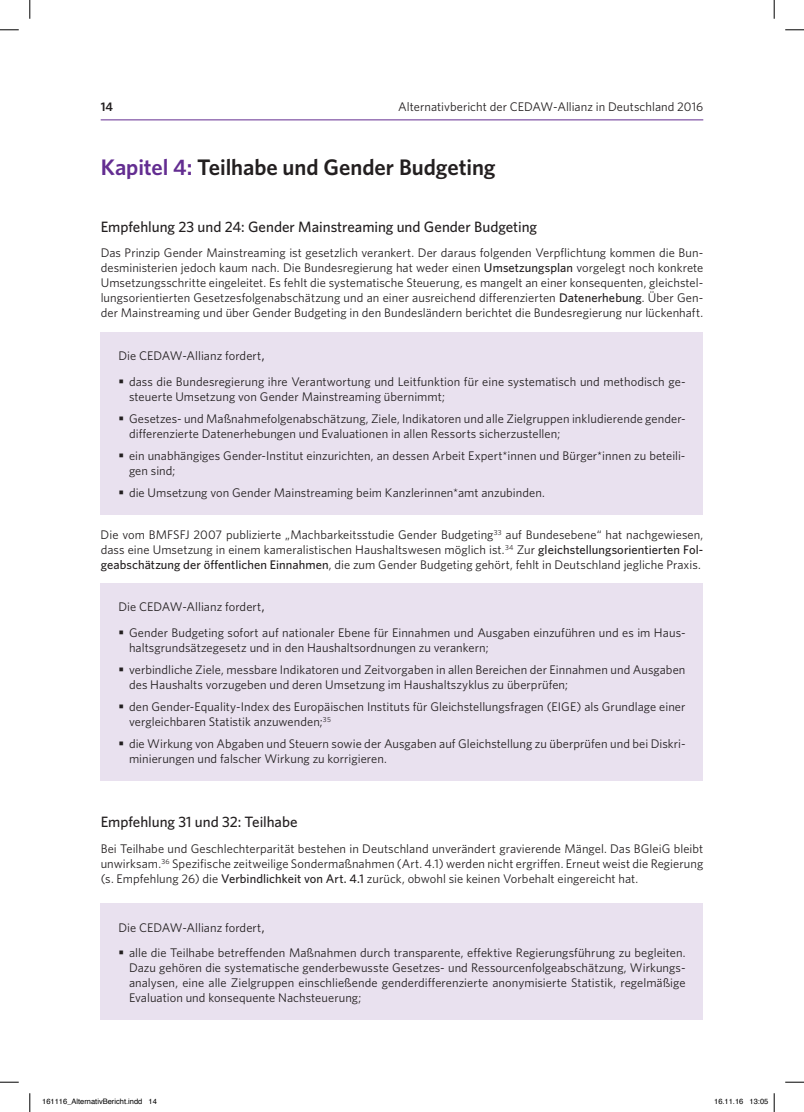
<style>
.page{position:relative;width:804px;height:1112px;background:#fff}
.page>*{position:absolute;margin:0;border:0;box-sizing:border-box;transform-origin:0 0}
.t1{font:600 22.5px "Whitney";color:#231f20}
.t2{font:500 15px "Whitney";letter-spacing:-.005em;color:#231f20}
.t3{font:12.5px/15px "Whitney";letter-spacing:.005em;color:#231f20}
.t4{font:600 12.5px "Whitney";color:#231f20}
.t5{font:7.5px "Helvetica";color:#000}
.s1{color:#632d91}
.s2{font-weight:500}
</style>
<div class="page">
<hr style="left:101px;top:120px;width:602px;height:1px;background:#632d91">
<div style="left:101px;top:332px;width:602px;height:182px;background:#e9e1ef"></div>
<div style="left:101px;top:583px;width:602px;height:198px;background:#e9e1ef"></div>
<div style="left:101px;top:904px;width:602px;height:116px;background:#e9e1ef"></div>
<svg style="left:0;top:29px;width:19px;height:2px"></svg>
<svg style="left:785px;top:29px;width:19px;height:2px"></svg>
<svg style="left:0;top:1081px;width:19px;height:2px"></svg>
<svg style="left:785px;top:1081px;width:19px;height:2px"></svg>
<svg style="left:29px;top:0;width:2px;height:19px"></svg>
<svg style="left:29px;top:1093px;width:2px;height:19px"></svg>
<svg style="left:773px;top:0;width:2px;height:19px"></svg>
<svg style="left:773px;top:1093px;width:2px;height:19px"></svg>
<p class="t4" style="left:101px;top:98px;width:14px">14</p>
<p class="t3" style="left:398px;top:99px;width:306px">Alternativbericht der CEDAW-Allianz in Deutschland 2016</p>
<h1 class="t1" style="left:101px;top:153px;width:396px"><span class="s1">Kapitel 4:</span> Teilhabe und Gender Budgeting</h1>
<p class="t2" style="left:101px;top:216px;width:438px">Empfehlung 23 und 24: Gender Mainstreaming und Gender Budgeting</p>
<p class="t3" style="left:101px;top:245px;width:604px;text-align:justify">Das Prinzip Gender Mainstreaming ist gesetzlich verankert. Der daraus folgenden Verpflichtung kommen die Bun&shy;desministerien jedoch kaum nach. Die Bundesregierung hat weder einen <span class="s2">Umsetzungsplan</span> vorgelegt noch konkrete Umsetzungsschritte eingeleitet. Es fehlt die systematische Steuerung, es mangelt an einer konsequenten, gleichstel&shy;lungsorientierten Gesetzesfolgenabschätzung und an einer ausreichend differenzierten <span class="s2">Datenerhebung</span>. Über Gen&shy;der Mainstreaming und über Gender Budgeting in den Bundesländern berichtet die Bundesregierung nur lückenhaft.</p>
<p class="t3" style="left:118px;top:348px;width:148px">Die CEDAW-Allianz fordert<span class="s2">,</span></p>
<p class="t3" style="left:129px;top:373px;width:558px;text-indent:-11px">▪ dass die Bundesregierung ihre Verantwortung und Leitfunktion für eine systematisch und methodisch ge&shy;steuerte Umsetzung von Gender Mainstreaming übernimmt;</p>
<p class="t3" style="left:129px;top:410px;width:558px;text-indent:-11px">▪ Gesetzes- und Maßnahmefolgenabschätzung, Ziele, Indikatoren und alle Zielgruppen inkludierende gender&shy;differenzierte Datenerhebungen und Evaluationen in allen Ressorts sicherzustellen;</p>
<p class="t3" style="left:129px;top:448px;width:558px;text-indent:-11px">▪ ein unabhängiges Gender-Institut einzurichten, an dessen Arbeit Expert*innen und Bürger*innen zu beteili&shy;gen sind;</p>
<p class="t3" style="left:118px;top:485px;width:428px">▪ die Umsetzung von Gender Mainstreaming beim Kanzlerinnen*amt anzubinden.</p>
<p class="t3" style="left:101px;top:526px;width:604px;text-align:justify">Die vom BMFSFJ 2007 publizierte „Machbarkeitsstudie Gender Budgeting<sup>33</sup> auf Bundesebene“ hat nachgewiesen, dass eine Umsetzung in einem kameralistischen Haushaltswesen möglich ist.<sup>34</sup> Zur <span class="s2">gleichstellungsorientierten Fol&shy;geabschätzung der öffentlichen Einnahmen</span>, die zum Gender Budgeting gehört, fehlt in Deutschland jegliche Praxis.</p>
<p class="t3" style="left:118px;top:599px;width:148px">Die CEDAW-Allianz fordert<span class="s2">,</span></p>
<p class="t3" style="left:129px;top:624px;width:558px;text-indent:-11px">▪ Gender Budgeting sofort auf nationaler Ebene für Einnahmen und Ausgaben einzuführen und es im Haus&shy;haltsgrundsätzegesetz und in den Haushaltsordnungen zu verankern;</p>
<p class="t3" style="left:129px;top:662px;width:558px;text-indent:-11px">▪ verbindliche Ziele, messbare Indikatoren und Zeitvorgaben in allen Bereichen der Einnahmen und Ausgaben des Haushalts vorzugeben und deren Umsetzung im Haushaltszyklus zu überprüfen;</p>
<p class="t3" style="left:129px;top:699px;width:558px;text-indent:-11px">▪ den Gender-Equality-Index des Europäischen Instituts für Gleichstellungsfragen (EIGE) als Grundlage einer vergleichbaren Statistik anzuwenden;<sup>35</sup></p>
<p class="t3" style="left:129px;top:736px;width:558px;text-indent:-11px">▪ die Wirkung von Abgaben und Steuern sowie der Ausgaben auf Gleichstellung zu überprüfen und bei Diskri&shy;minierungen und falscher Wirkung zu korrigieren.</p>
<p class="t2" style="left:101px;top:812px;width:198px">Empfehlung 31 und 32: Teilhabe</p>
<p class="t3" style="left:101px;top:841px;width:604px;text-align:justify">Bei Teilhabe und Geschlechterparität bestehen in Deutschland unverändert gravierende Mängel. Das BGleiG bleibt unwirksam.<sup>36</sup> Spezifische zeitweilige Sondermaßnahmen (Art. 4.1) werden nicht ergriffen. Erneut weist die Regierung (s. Empfehlung 26) die <span class="s2">Verbindlichkeit von Art. 4.1</span> zurück, obwohl sie keinen Vorbehalt eingereicht hat.</p>
<p class="t3" style="left:118px;top:919px;width:148px">Die CEDAW-Allianz fordert<span class="s2">,</span></p>
<p class="t3" style="left:129px;top:945px;width:558px;text-align:justify;text-indent:-11px">▪ alle die Teilhabe betreffenden Maßnahmen durch transparente, effektive Regierungsführung zu begleiten.<br>Dazu gehören die systematische genderbewusste Gesetzes- und Ressourcenfolgeabschätzung, Wirkungs&shy;analysen, eine alle Zielgruppen einschließende genderdifferenzierte anonymisierte Statistik, regelmäßige Evaluation und konsequente Nachsteuerung;</p>
<p class="t5" style="left:42px;top:1096px;width:116px">161116_AlternativBericht.indd 14</p>
<p class="t5" style="left:714px;top:1096px;width:56px">16.11.16 13:05</p>
</div>
